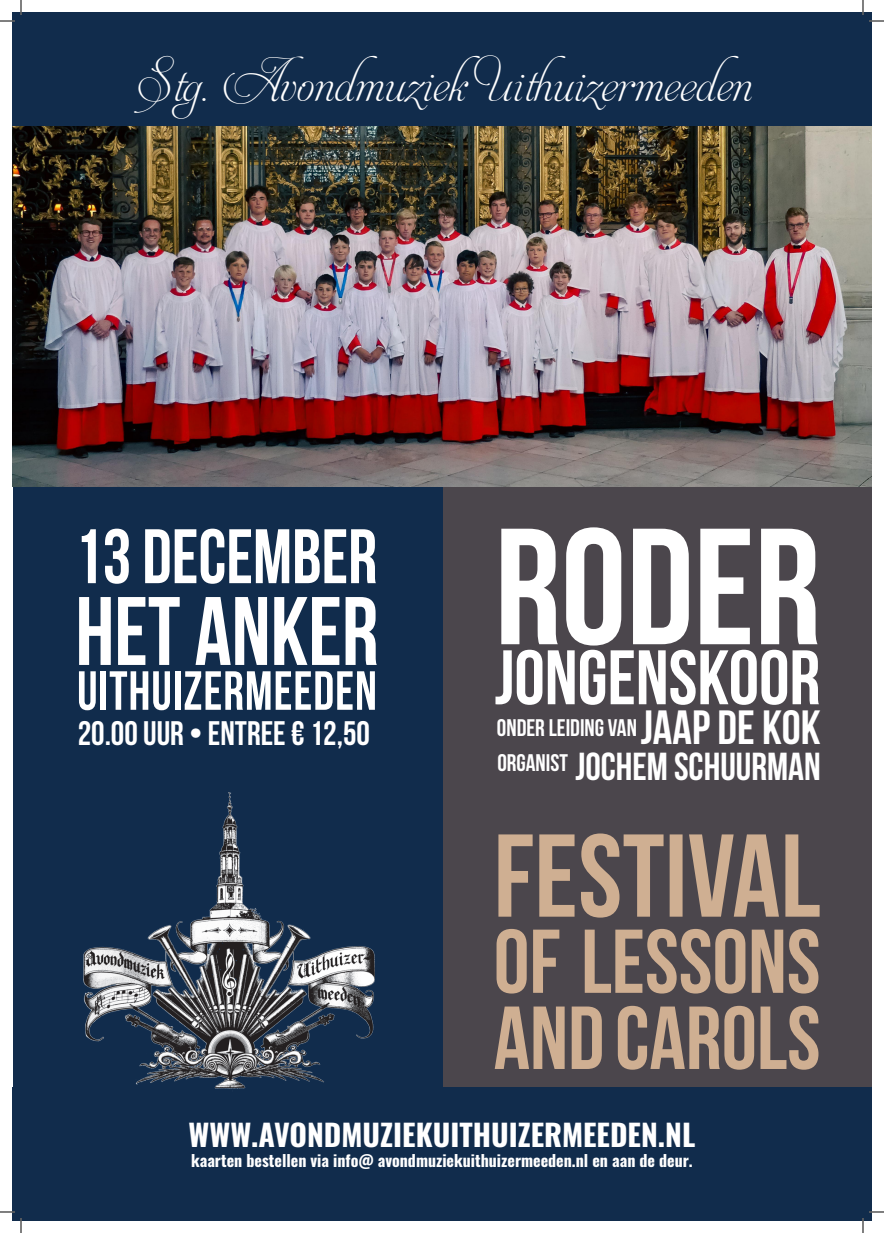
<style>
.page{position:relative;width:884px;height:1233px;background:#fff}
.page>*{position:absolute;margin:0;border:0;box-sizing:border-box;transform-origin:0 0}
.t1{font:700 165px "Bebas Neue";color:#fff}
.t2{font:700 97px "Bebas Neue";color:#fff;scale:.94 1}
.t3{font:700 77px "Bebas Neue";color:#fff}
.t4{font:700 77px "Bebas Neue";color:#fff;scale:.94 1}
.t5{font:700 55px "Bebas Neue";letter-spacing:.02em;color:#fff;scale:.93 1}
.t6{font:700 39px "Bebas Neue";color:#fff}
.t7{font:38px "Aphrodite Slim Text";color:#fff}
.t8{font:700 34px "Bebas Neue";color:#fff}
.t9{font:700 30px "Oswald";color:#fff}
.t10{font:700 24px "Bebas Neue";color:#fff}
.t11{font:700 16px "Oswald";color:#fff}
.s1{font-size:48px}
</style>
<div class="page">
<div style="left:416px;top:486px;width:455px;height:614px;background:#4b464c"></div>
<div style="left:13px;top:486px;width:429px;height:631px;background:#112c4c"></div>
<img style="left:12px;top:126px;width:859px;height:360px">
<div style="left:12px;top:1087px;width:859px;height:133px;background:#112c4c"></div>
<img style="left:84px;top:792px;width:291px;height:297px">
<svg style="left:495px;top:1005px;width:323px;height:64px"></svg>
<svg style="left:496px;top:929px;width:322px;height:64px"></svg>
<svg style="left:498px;top:833px;width:322px;height:84px"></svg>
<div style="left:12px;top:12px;width:859px;height:114px;background:#112c4c"></div>
<svg style="left:0;top:1211px;width:15px;height:1px"></svg>
<svg style="left:869px;top:1211px;width:15px;height:1px"></svg>
<svg style="left:0;top:0;width:22px;height:22px"></svg>
<svg style="left:20px;top:1218px;width:2px;height:15px"></svg>
<svg style="left:862px;top:0;width:22px;height:22px"></svg>
<svg style="left:862px;top:1218px;width:2px;height:15px"></svg>
<p class="t7" style="left:135px;top:66px;width:619px">Stg. Avondmuziek Uithuizermeeden</p>
<p class="t4" style="left:74px;top:514px;width:324px">13 DECEMBER</p>
<p class="t2" style="left:75px;top:578px;width:324px">HET ANKER</p>
<p class="t5" style="left:77px;top:660px;width:324px">UITHUIZERMEEDEN</p>
<p class="t8" style="left:78px;top:714px;width:294px">20.00 UUR • ENTREE € 12,50</p>
<p class="t1" style="left:495px;top:496px;width:328px">RODER</p>
<p class="t3" style="left:495px;top:635px;width:327px">JONGENSKOOR</p>
<p class="t10" style="left:497px;top:715px;width:325px">ONDER LEIDING VAN <span class="s1">JAAP DE KOK</span></p>
<p class="t6" style="left:497px;top:745px;width:325px"><sup>ORGANIST</sup> JOCHEM SCHUURMAN</p>
<p class="t9" style="left:189px;top:1118px;width:508px">WWW.AVONDMUZIEKUITHUIZERMEEDEN.NL</p>
<p class="t11" style="left:191px;top:1152px;width:503px">kaarten bestellen via info@ avondmuziekuithuizermeeden.nl en aan de deur.</p>
</div>
